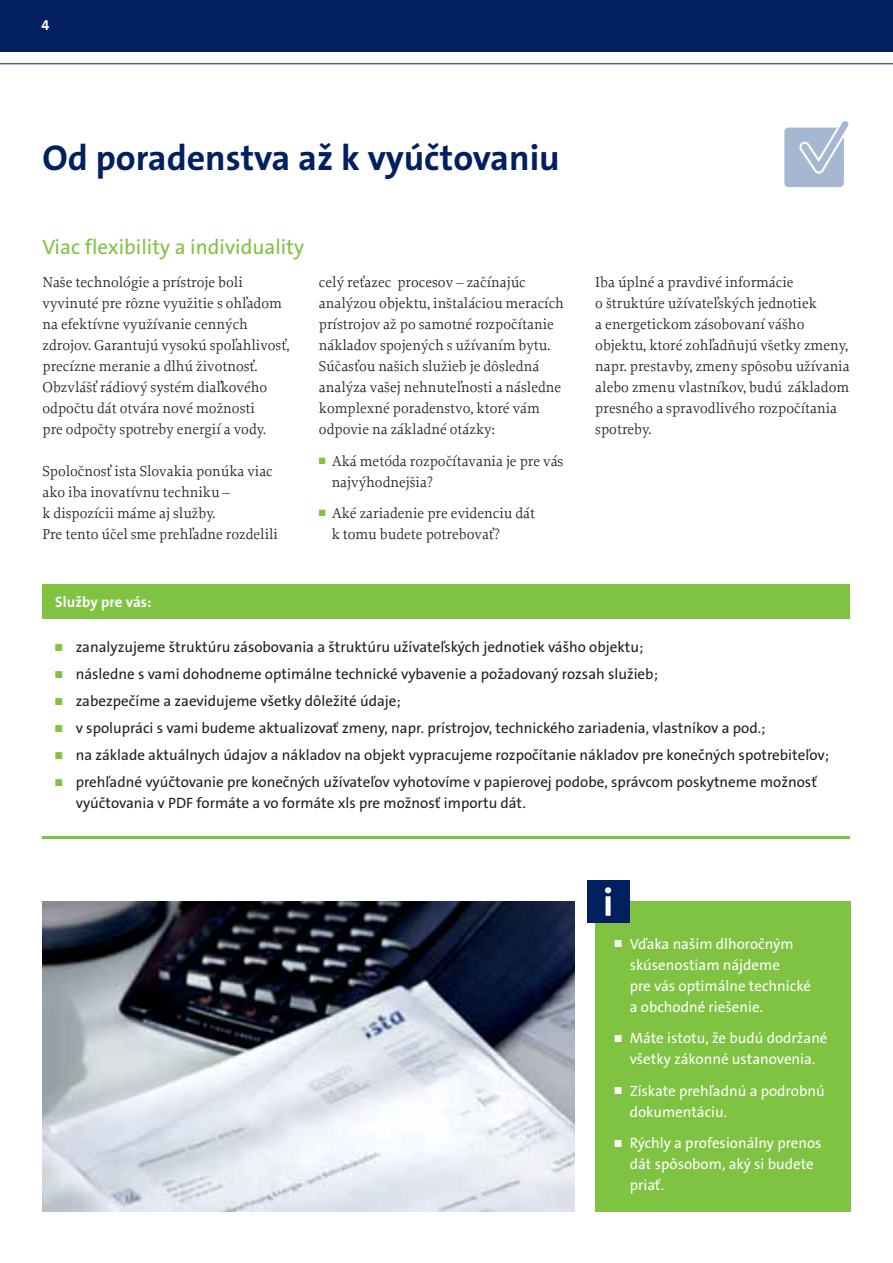
<style>
.page{position:relative;width:893px;height:1263px;background:#fff}
.page>*{position:absolute;margin:0;border:0;box-sizing:border-box;transform-origin:0 0}
.t1{font:36px "Ista The Sans CE Bold";color:#021f5f}
.t2{font:21px "Ista The Sans CE";color:#80c342}
.t3{font:15px/21px "Ista Proforma CE";color:#231f20}
.t4{font:15px/21px "Ista The Sans CE";color:#231f20}
.t5{font:15px/21px "Ista The Sans CE";color:#fff}
.t6{font:15px "Ista The Sans CE Bold";color:#fff}
.t7{font:14.4px "Ista The Sans CE Bold";color:#fff}
.s1{color:#80c342}
</style>
<div class="page">
<hr style="left:43px;top:836px;width:807px;height:3px;background:#80c342">
<div style="left:43px;top:584px;width:807px;height:34px;background:#80c342"></div>
<div style="left:595px;top:901px;width:255px;height:311px;background:#80c342"></div>
<div style="left:587px;top:880px;width:42px;height:43px;background:#021f5f"></div>
<svg style="left:605px;top:887px;width:6px;height:29px"></svg>
<div style="left:0;top:0;width:893px;height:51px;background:#021f5f"></div>
<hr style="left:0;top:63px;width:893px;height:1px;background:#021f5f">
<div style="left:784px;top:128px;width:60px;height:59px;background:#a6b7d1;border-radius:4px"></div>
<svg style="left:799px;top:121px;width:50px;height:53px"></svg>
<img style="left:43px;top:901px;width:531px;height:311px">
<p class="t7" style="left:41px;top:19px;width:9px">4</p>
<h1 class="t1" style="left:43px;top:140px;width:519px">Od poradenstva až k vyúčtovaniu</h1>
<h2 class="t2" style="left:43px;top:237px;width:263px">Viac flexibility a individuality</h2>
<p class="t3" style="left:43px;top:273px;width:248px">Naše technológie a prístroje boli vyvinuté pre rôzne využitie s ohľadom na efektívne využívanie cenných zdrojov. Garantujú vysokú spoľahlivosť, precízne meranie a dlhú životnosť.<br>Obzvlášť rádiový systém diaľkového odpočtu dát otvára nové možnosti<br>pre odpočty spotreby energií a vody.</p>
<p class="t3" style="left:43px;top:462px;width:237px">Spoločnosť ista Slovakia ponúka viac ako iba inovatívnu techniku –<br>k dispozícii máme aj služby.<br>Pre tento účel sme prehľadne rozdelili</p>
<p class="t3" style="left:319px;top:273px;width:247px">celý reťazec procesov – začínajúc analýzou objektu, inštaláciou meracích prístrojov až po samotné rozpočítanie nákladov spojených s užívaním bytu.<br>Súčasťou našich služieb je dôsledná analýza vašej nehnuteľnosti a následne komplexné poradenstvo, ktoré vám odpovie na základné otázky:</p>
<p class="t3" style="left:332px;top:452px;width:233px;text-indent:-13px"><span class="s1">■</span> Aká metóda rozpočítavania je pre vás najvýhodnejšia?</p>
<p class="t3" style="left:332px;top:504px;width:205px;text-indent:-13px"><span class="s1">■</span> Aké zariadenie pre evidenciu dát k tomu budete potrebovať?</p>
<p class="t6" style="left:55px;top:594px;width:98px">Služby pre vás:</p>
<p class="t3" style="left:595px;top:273px;width:256px">Iba úplné a pravdivé informácie<br>o štruktúre užívateľských jednotiek<br>a energetickom zásobovaní vášho objektu, ktoré zohľadňujú všetky zmeny, napr. prestavby, zmeny spôsobu užívania alebo zmenu vlastníkov, budú základom presného a spravodlivého rozpočítania spotreby.</p>
<p class="t4" style="left:55px;top:637px;width:590px"><span class="s1">■</span> zanalyzujeme štruktúru zásobovania a štruktúru užívateľských jednotiek vášho objektu;</p>
<p class="t4" style="left:55px;top:664px;width:604px"><span class="s1">■</span> následne s vami dohodneme optimálne technické vybavenie a požadovaný rozsah služieb;</p>
<p class="t4" style="left:55px;top:691px;width:347px"><span class="s1">■</span> zabezpečíme a zaevidujeme všetky dôležité údaje;</p>
<p class="t4" style="left:55px;top:718px;width:712px"><span class="s1">■</span> v spolupráci s vami budeme aktualizovať zmeny, napr. prístrojov, technického zariadenia, vlastníkov a pod.;</p>
<p class="t4" style="left:55px;top:745px;width:775px"><span class="s1">■</span> na základe aktuálnych údajov a nákladov na objekt vypracujeme rozpočítanie nákladov pre konečných spotrebiteľov;</p>
<p class="t4" style="left:76px;top:772px;width:743px;text-indent:-20px"><span class="s1">■</span> prehľadné vyúčtovanie pre konečných užívateľov vyhotovíme v papierovej podobe, správcom poskytneme možnosť vyúčtovania v PDF formáte a vo formáte xls pre možnosť importu dát.</p>
<p class="t5" style="left:630px;top:933px;width:183px;text-indent:-15px">■ Vďaka našim dlhoročným skúsenostiam nájdeme<br>pre vás optimálne technické a obchodné riešenie.</p>
<p class="t5" style="left:614px;top:1028px;width:215px;text-align:center">■ Máte istotu, že budú dodržané všetky zákonné ustanovenia.</p>
<p class="t5" style="left:630px;top:1080px;width:196px;text-indent:-15px">■ Získate prehľadnú a podrobnú dokumentáciu.</p>
<p class="t5" style="left:630px;top:1133px;width:193px;text-indent:-15px">■ Rýchly a profesionálny prenos dát spôsobom, aký si budete priať.</p>
</div>
